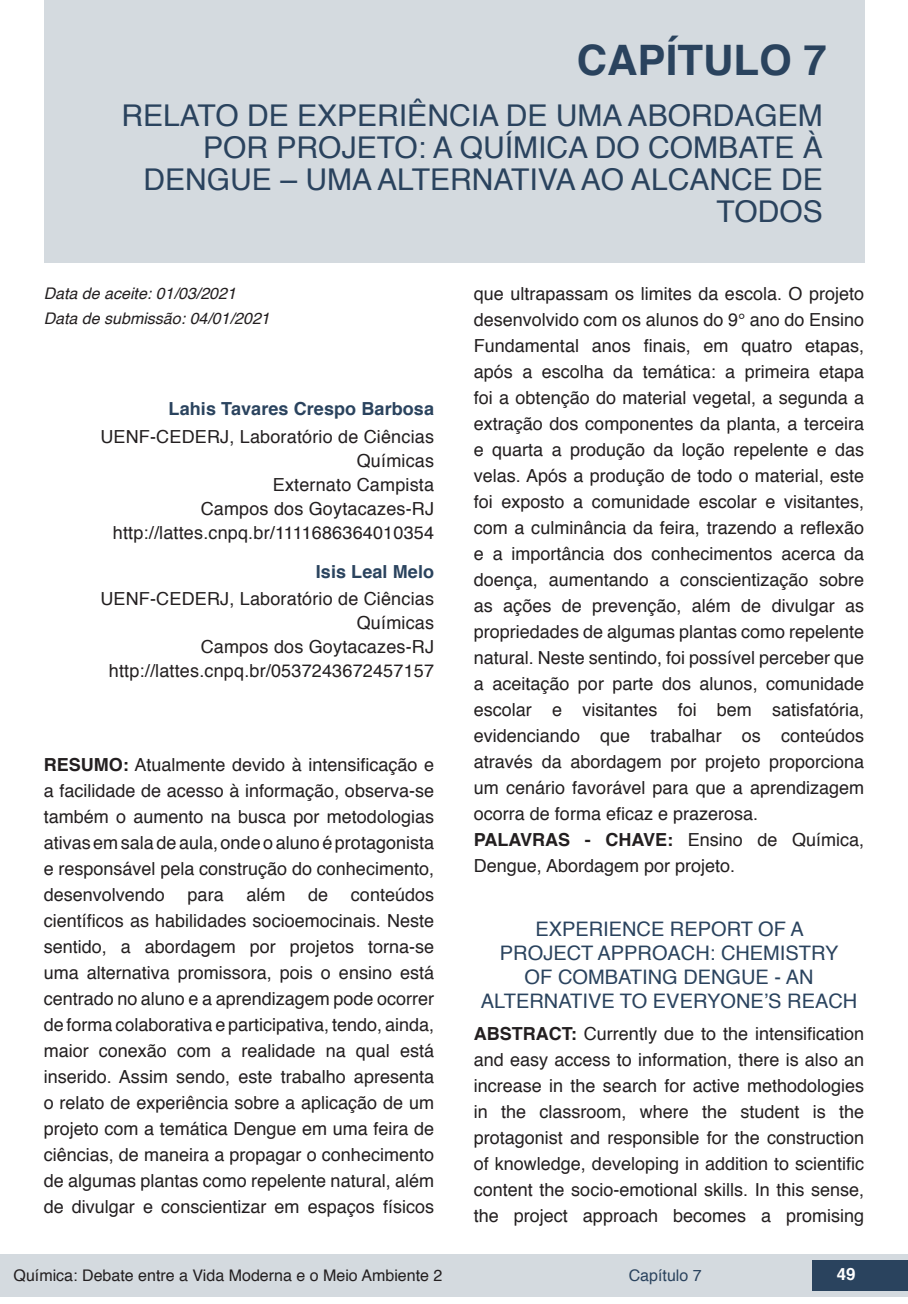
<style>
.page{position:relative;width:908px;height:1304px;background:#fff}
.page>*{position:absolute;margin:0;border:0;box-sizing:border-box;transform-origin:0 0}
.t1{font:700 42px "Helvetica";color:#2a435e}
.t2{font:30px/32px "Helvetica";color:#2a435e;text-align:right}
.t3{font:20px/24px "Helvetica";color:#2a435e;text-align:center}
.t4{font:18px/26px "Helvetica";color:#231f20;text-align:justify}
.t5{font:700 18px "Helvetica";letter-spacing:.005em;color:#2a435e}
.t6{font:700 16.8px "Helvetica";color:#fff}
.t7{font:italic 16px "Helvetica";color:#231f20}
.t8{font:16px "Helvetica";color:#231f20}
.t9{font:16px "Helvetica";color:#2a435e}
.s1{font-weight:700}
</style>
<div class="page">
<div style="left:0;top:1254px;width:906px;height:43px;background:#d4dadf"></div>
<div style="left:812px;top:1261px;width:95px;height:30px;background:#2a435e"></div>
<div style="left:44px;top:0;width:819px;height:263px;background:#d4dadf"></div>
<h1 class="t1" style="left:576px;top:26px;width:251px">CAPÍTULO 7</h1>
<h2 class="t2" style="left:121px;top:101px;width:702px">RELATO DE EXPERIÊNCIA DE UMA ABORDAGEM<br>POR PROJETO: A QUÍMICA DO COMBATE À<br>DENGUE – UMA ALTERNATIVA AO ALCANCE DE<br>TODOS</h2>
<p class="t7" style="left:44px;top:280px;width:194px">Data de aceite: 01/03/2021</p>
<p class="t7" style="left:44px;top:306px;width:227px">Data de submissão: 04/01/2021</p>
<p class="t5" style="left:168px;top:395px;width:267px">Lahis Tavares Crespo Barbosa</p>
<p class="t4" style="left:100px;top:425px;width:335px;line-height:24px;text-align:right">UENF-CEDERJ, Laboratório de Ciências<br>Químicas<br>Externato Campista<br>Campos dos Goytacazes-RJ http://lattes.cnpq.br/1111686364010354</p>
<p class="t5" style="left:315px;top:557px;width:120px">Isis Leal Melo</p>
<p class="t4" style="left:100px;top:588px;width:335px;line-height:24px;text-align:right">UENF-CEDERJ, Laboratório de Ciências<br>Químicas<br>Campos dos Goytacazes-RJ http://lattes.cnpq.br/0537243672457157</p>
<p class="t4" style="left:44px;top:753px;width:392px"><span class="s1">RESUMO:</span> Atualmente devido à intensificação e a facilidade de acesso à informação, observa-se também o aumento na busca por metodologias ativas em sala de aula, onde o aluno é protagonista e responsável pela construção do conhecimento, desenvolvendo</p>
<p class="t4" style="left:44px;top:883px;width:392px;text-indent:307px">conteúdos científicos as habilidades socioemocinais. Neste sentido, a abordagem por projetos torna-se uma alternativa promissora, pois o ensino está centrado no aluno e a aprendizagem pode ocorrer de forma colaborativa e participativa, tendo, ainda, maior conexão com a realidade na qual está inserido. Assim sendo, este trabalho apresenta o relato de experiência sobre a aplicação de um projeto com a temática Dengue em uma feira de ciências, de maneira a propagar o conhecimento de algumas plantas como repelente natural, além de divulgar e conscientizar em espaços físicos</p>
<p class="t4" style="left:187px;top:883px;width:38px">para</p>
<p class="t4" style="left:246px;top:883px;width:41px">além</p>
<p class="t4" style="left:308px;top:883px;width:22px">de</p>
<p class="t4" style="left:473px;top:281px;width:392px;text-align:left">que ultrapassam os limites da escola. O projeto desenvolvido com os alunos do 9° ano do Ensino Fundamental anos finais, em quatro etapas, após a escolha da temática: a primeira etapa foi a obtenção do material vegetal, a segunda a extração dos componentes da planta, a terceira e quarta a produção da loção repelente e das velas. Após a produção de todo o material, este foi exposto a comunidade escolar e visitantes, com a culminância da feira, trazendo a reflexão e a importância dos conhecimentos acerca da doença, aumentando a conscientização sobre as ações de prevenção, além de divulgar as propriedades de algumas plantas como repelente natural. Neste sentindo, foi possível perceber que a aceitação por parte dos alunos, comunidade escolar e visitantes foi bem satisfatória, evidenciando que trabalhar os conteúdos através da abordagem por projeto proporciona um cenário favorável para que a aprendizagem ocorra de forma eficaz e prazerosa.<br><span class="s1">PALAVRAS - CHAVE:</span> Ensino de Química, Dengue, Abordagem por projeto.</p>
<p class="t3" style="left:480px;top:918px;width:378px">EXPERIENCE REPORT OF A<br>PROJECT APPROACH: CHEMISTRY<br>OF COMBATING DENGUE - AN<br>ALTERNATIVE TO EVERYONE’S REACH</p>
<p class="t4" style="left:473px;top:1021px;width:392px"><span class="s1">ABSTRACT:</span> Currently due to the intensification and easy access to information, there is also an increase in the search for active methodologies in the classroom, where the student is the protagonist and responsible for the construction of knowledge, developing in addition to scientific content the socio-emotional skills. In this sense, the project approach becomes a promising</p>
<p class="t8" style="left:14px;top:1263px;width:430px">Química: Debate entre a Vida Moderna e o Meio Ambiente 2</p>
<p class="t9" style="left:628px;top:1263px;width:74px">Capítulo 7</p>
<p class="t6" style="left:836px;top:1261px;width:20px">49</p>
</div>
